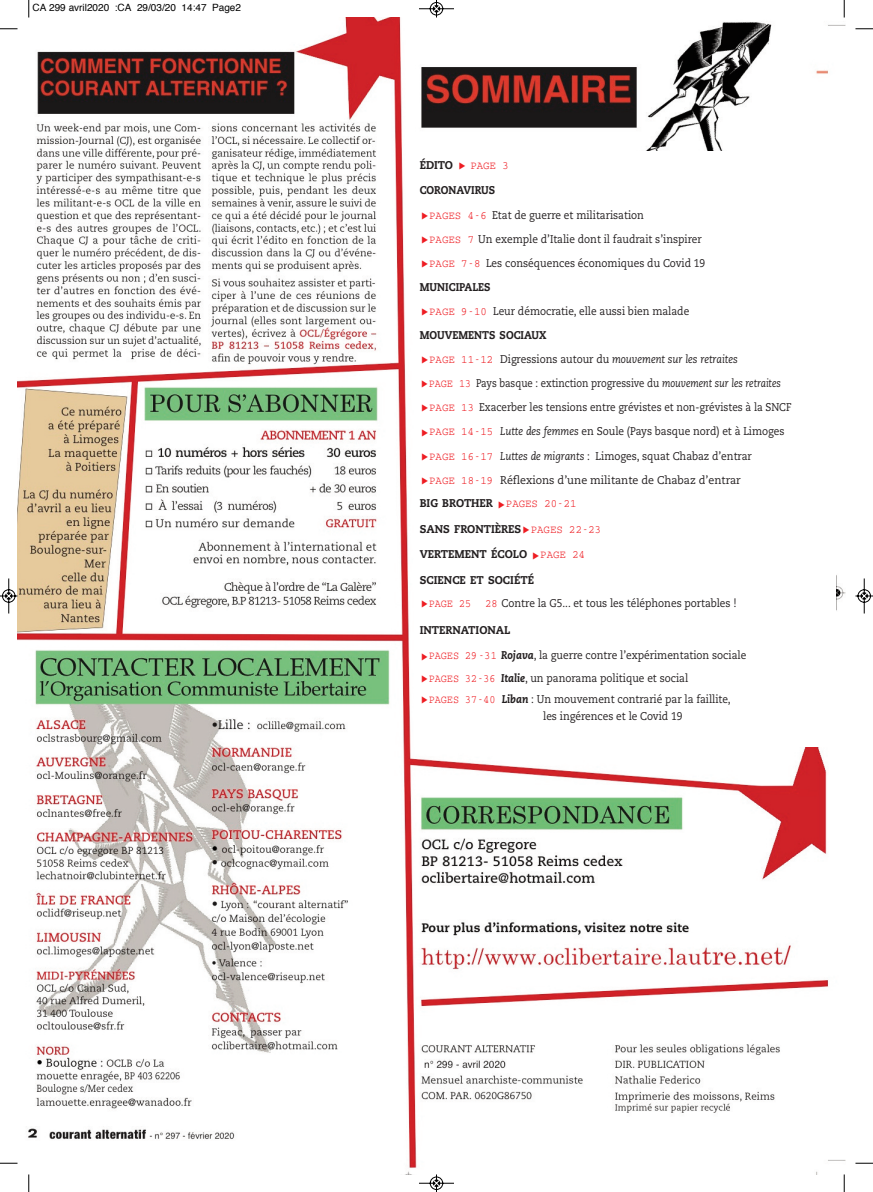
<style>
.page{position:relative;width:873px;height:1192px;background:#fff}
.page>*{position:absolute;margin:0;border:0;box-sizing:border-box;transform-origin:0 0}
.t1{font:11.25px/22.8px "Caecilia";color:#231f20;scale:.9 1}
.t2{font:800 11.25px "Caecilia";color:#231f20;scale:.95 1}
.t3{font:11.25px "Caecilia";color:#231f20;scale:.85 1}
.t4{font:11.25px "Caecilia";color:#231f20;scale:.88 1}
.t5{font:italic 11.25px "Caecilia";color:#231f20;scale:.9 1}
.t6{font:11.25px "Caecilia";color:#231f20;scale:.95 1}
.t7{font:800 11.25px "Caecilia";color:#231f20;scale:.9 1}
.t8{font:11.25px "Courier";color:#ee1d23;scale:.9 1}
.t9{font:11.25px "Courier";color:#ee1d23;scale:.95 1}
.t10{font:10px "Helvetica";color:#000}
.s1{font-family:"Courier";color:#ee1d23}
.s2{font-family:"Courier";font-style:normal;color:#ee1d23}
.s3{font-style:normal}
.s4{font-style:italic}
.s5{font-family:"Courier";font-weight:400;color:#ee1d23}
.s6{font-weight:800;font-style:italic}
</style>
<div class="page">
<img style="left:18px;top:18px;width:827px;height:1156px">
<div style="left:414px;top:151px;width:422px;height:595px;background:#fff"></div>
<svg style="left:28px;top:0;width:2px;height:18px"></svg>
<svg style="left:0;top:28px;width:18px;height:2px"></svg>
<svg style="left:843px;top:0;width:1px;height:18px"></svg>
<svg style="left:855px;top:28px;width:17px;height:2px"></svg>
<svg style="left:28px;top:1174px;width:2px;height:17px"></svg>
<svg style="left:0;top:1162px;width:18px;height:1px"></svg>
<svg style="left:843px;top:1174px;width:1px;height:17px"></svg>
<svg style="left:855px;top:1162px;width:17px;height:1px"></svg>
<svg style="left:419px;top:0;width:35px;height:18px"></svg>
<svg style="left:418px;top:1173px;width:36px;height:18px"></svg>
<svg style="left:0;top:578px;width:18px;height:36px"></svg>
<svg style="left:855px;top:578px;width:17px;height:36px"></svg>
<p class="t10" style="left:32px;top:4px;width:210px">CA 299 avril2020 :CA 29/03/20 14:47 Page2</p>
<p class="t2" style="left:419px;top:160px;width:37px">ÉDITO</p>
<p class="t9" style="left:470px;top:162px;width:42px">PAGE 3</p>
<p class="t7" style="left:419px;top:186px;width:86px">CORONAVIRUS</p>
<p class="t1" style="left:429px;top:204px;width:240px"><span class="s1">PAGES 4-6</span> Etat de guerre et militarisation</p>
<p class="t1" style="left:429px;top:228px;width:304px"><span class="s1">PAGES 7</span> Un exemple d’Italie dont il faudrait s’inspirer</p>
<p class="t1" style="left:429px;top:253px;width:308px"><span class="s1">PAGE 7-8</span> Les conséquences économiques du Covid 19</p>
<p class="t7" style="left:419px;top:282px;width:80px">MUNICIPALES</p>
<p class="t1" style="left:429px;top:300px;width:290px"><span class="s1">PAGE 9-10</span> Leur démocratie, elle aussi bien malade</p>
<p class="t7" style="left:419px;top:330px;width:142px">MOUVEMENTS SOCIAUX</p>
<p class="t5" style="left:429px;top:354px;width:344px"><span class="s2">PAGE 11-12</span> <span class="s3">Digressions autour du</span> mouvement sur les retraites</p>
<p class="t3" style="left:428px;top:378px;width:416px"><span class="s1">PAGE 13</span> Pays basque : extinction progressive du <span class="s4">mouvement sur les retraites</span></p>
<p class="t4" style="left:429px;top:402px;width:413px"><span class="s1">PAGE 13</span> Exacerber les tensions entre grévistes et non-grévistes à la SNCF</p>
<p class="t1" style="left:429px;top:421px;width:396px"><span class="s1">PAGE 14-15</span> <span class="s4">Lutte des femmes</span> en Soule (Pays basque nord) et à Limoges</p>
<p class="t1" style="left:429px;top:445px;width:360px"><span class="s1">PAGE 16-17</span> <span class="s4">Luttes de migrants</span> : Limoges, squat Chabaz d’entrar</p>
<p class="t6" style="left:429px;top:475px;width:329px"><span class="s1">PAGE 18-19</span> Réflexions d’une militante de Chabaz d’entrar</p>
<p class="t2" style="left:419px;top:499px;width:166px">BIG BROTHER <span class="s5">PAGES 20-21</span></p>
<p class="t2" style="left:419px;top:524px;width:193px">SANS FRONTIÈRES <span class="s5">PAGES 22-23</span></p>
<p class="t2" style="left:419px;top:549px;width:176px">VERTEMENT ÉCOLO <span class="s5">PAGE 24</span></p>
<p class="t2" style="left:419px;top:575px;width:122px">SCIENCE ET SOCIÉTÉ</p>
<p class="t8" style="left:428px;top:599px;width:49px">PAGE 25</p>
<p class="t1" style="left:485px;top:592px;width:280px"><span class="s1">28</span> Contre la G5... et tous les téléphones portables !</p>
<p class="t2" style="left:419px;top:625px;width:97px">INTERNATIONAL</p>
<p class="t1" style="left:428px;top:645px;width:354px"><span class="s1">PAGES 29-31</span> <span class="s6">Rojava</span>, la guerre contre l’expérimentation sociale<br><span class="s1">PAGES 32-36</span> <span class="s6">Italie</span>, un panorama politique et social</p>
<p class="t1" style="left:543px;top:691px;width:210px;line-height:17.1px;text-indent:-114px"><span class="s1">PAGES 37-40</span> <span class="s6">Liban</span> : Un mouvement contrarié par la faillite, les ingérences et le Covid 19</p>
</div>
